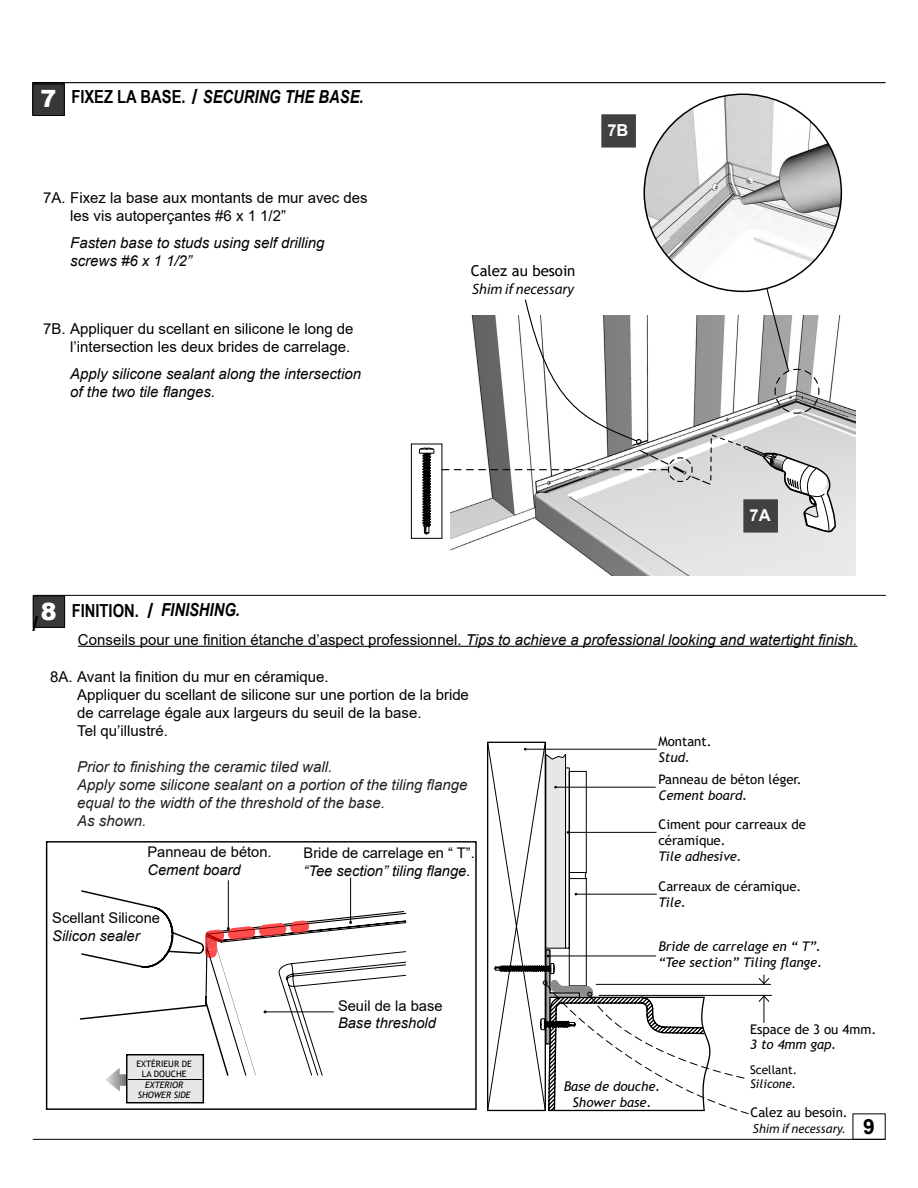
<style>
.page{position:relative;width:918px;height:1188px;background:#fff}
.page>*{position:absolute;margin:0;border:0;box-sizing:border-box;transform-origin:0 0}
.t1{font:900 23.85px "Arial";color:#fff}
.t2{font:700 21px "Arial";color:#000}
.t3{font:italic 700 18px "Arial Narrow";color:#000}
.t4{font:700 16.5px "Arial";color:#fff}
.t5{font:15px/18px "Arial";color:#000}
.t6{font:italic 15px/18px "Arial";color:#000}
.t7{font:italic 15px/18px "Arial";color:#231f20}
.t8{font:italic 15px "Myriad Pro";color:#000}
.t9{font:15px "Trebuchet MS";color:#000}
.t10{font:14.7px "Arial";color:#000}
.t11{font:italic 14.7px "Arial";color:#000}
.t12{font:italic 13.2px/15.9px "Trebuchet MS";color:#000}
.t13{font:13.2px/15.9px "Trebuchet MS";color:#000}
.t14{font:italic 13.2px "Myriad Pro";color:#000}
.t15{font:11.85px "Trebuchet MS";color:#000}
.t16{font:italic 11.85px "Trebuchet MS";color:#000}
.t17{font:8.85px/10.6px "Trebuchet MS";color:#000}
.t18{font:italic 8.85px/10.6px "Trebuchet MS";color:#000;text-align:center}
.s1{font-family:"Arial";font-weight:900;font-style:normal;font-size:23.85px;color:#fff}
.s2{font-style:normal}
.s3{font-family:"Arial";font-style:normal;font-size:21px}
</style>
<div class="page">
<hr style="left:33px;top:1139px;width:852px;height:1px;background:#000">
<hr style="left:33px;top:595px;width:853px;height:1px;background:#000">
<div style="left:32px;top:82px;width:33px;height:33px;border:1px solid #000"></div>
<div style="left:33px;top:84px;width:31px;height:32px;background:#383839"></div>
<div style="left:32px;top:84px;width:33px;height:32px;border:1px solid #000"></div>
<hr style="left:32px;top:82px;width:854px;height:1px;background:#000">
<img style="left:450px;top:315px;width:405px;height:260px">
<img style="left:644px;top:95px;width:197px;height:184px">
<div style="left:602px;top:114px;width:34px;height:33px;background:#414042;border:1px solid #414042"></div>
<svg style="left:419px;top:448px;width:15px;height:87px"></svg>
<svg style="left:442px;top:287px;width:395px;height:246px"></svg>
<div style="left:411px;top:444px;width:31px;height:95px;border:1px solid #000"></div>
<hr style="left:78px;top:646px;width:780px;height:1px;background:#000">
<svg style="left:47px;top:610px;width:242px;height:530px"></svg>
<hr style="left:350px;top:878px;width:1px;height:44px;background:#000101">
<hr style="left:228px;top:881px;width:1px;height:48px;background:#000101">
<svg style="left:79px;top:910px;width:327px;height:181px"></svg>
<div style="left:127px;top:1055px;width:76px;height:48px;background:#e6e7e8"></div>
<div style="left:126px;top:1054px;width:78px;height:49px;border:1px solid #000"></div>
<hr style="left:128px;top:1079px;width:74px;height:1px;background:#000">
<hr style="left:596px;top:984px;width:175px;height:1px;background:#000">
<hr style="left:599px;top:995px;width:173px;height:1px;background:#000">
<svg style="left:757px;top:975px;width:13px;height:10px"></svg>
<svg style="left:757px;top:995px;width:13px;height:28px"></svg>
<svg style="left:487px;top:742px;width:262px;height:372px"></svg>
<div style="left:33px;top:596px;width:32px;height:31px;background:#383839"></div>
<div style="left:33px;top:596px;width:32px;height:32px;border:1px solid #000"></div>
<div style="left:46px;top:841px;width:431px;height:269px;border:1px solid #000"></div>
<p class="t3" style="left:41px;top:83px;width:290px"><span class="s1">7</span> <span class="s2">FIXEZ LA BAS E.</span> <span class="s3">/</span> SECURING THE BASE</p>
<p class="t3" style="left:360px;top:83px;width:6px">.</p>
<p class="t5" style="left:70px;top:189px;width:299px;text-indent:-27px">7A. Fixez la base aux montants de mur avec des les vis autoperçantes #6 x 1 1/2”</p>
<p class="t6" style="left:70px;top:234px;width:256px">Fasten base to studs using self drilling screws #6 x 1 1/2”</p>
<p class="t5" style="left:43px;top:320px;width:312px;text-align:right">7B. Appliquer du scellant en silicone le long de l’intersection les deux brides de carrelage.</p>
<p class="t6" style="left:70px;top:365px;width:292px">Apply silicone sealant along the intersection of the two tile flanges.</p>
<h1 class="t1" style="left:41px;top:594px;width:17px">8</h1>
<h2 class="t2" style="left:32px;top:609px;width:7px">/</h2>
<h2 class="t2" style="left:148px;top:595px;width:7px">/</h2>
<p class="t3" style="left:72px;top:596px;width:170px"><span class="s2">FINITION.</span> FINISHING.</p>
<p class="t4" style="left:607px;top:119px;width:23px">7B</p>
<p class="t9" style="left:471px;top:261px;width:106px">Calez au besoin</p>
<p class="t8" style="left:472px;top:280px;width:104px">Shim if necessary</p>
<p class="t4" style="left:750px;top:504px;width:23px">7A</p>
<p class="t6" style="left:78px;top:631px;width:781px"><span class="s2">Conseils pour une finition étanche d’aspect professionnel.</span> Tips to achieve a professional looking and watertight finish.</p>
<p class="t5" style="left:77px;top:667px;width:393px;text-indent:-27px">8A. Avant la finition du mur en céramique.<br>Appliquer du scellant de silicone sur une portion de la bride de carrelage égale aux largeurs du seuil de la base.<br>Tel qu’illustré.</p>
<p class="t7" style="left:77px;top:758px;width:392px">Prior to finishing the ceramic tiled wall.<br>Apply some silicone sealant on a portion of the tiling flange equal to the width of the threshold of the base.<br>As shown.</p>
<p class="t10" style="left:147px;top:842px;width:126px">Panneau de béton.</p>
<p class="t11" style="left:147px;top:860px;width:95px">Cement board</p>
<p class="t10" style="left:52px;top:908px;width:109px">Scellant Silicone</p>
<p class="t11" style="left:52px;top:926px;width:89px">Silicon sealer</p>
<p class="t17" style="left:142px;top:1058px;width:51px;text-indent:-5px">EXTÉRIEU R DE<br>LA DOUCHE</p>
<p class="t18" style="left:138px;top:1079px;width:54px">EXTERIOR<br>SHOWER SIDE</p>
<p class="t10" style="left:304px;top:843px;width:173px">Bride de carrelage en “ T”.</p>
<p class="t11" style="left:304px;top:861px;width:168px">“Tee section” tiling flange.</p>
<p class="t10" style="left:338px;top:995px;width:106px">Seuil de la base</p>
<p class="t11" style="left:338px;top:1014px;width:100px">Base threshold</p>
<p class="t13" style="left:658px;top:733px;width:55px">Montant.</p>
<p class="t12" style="left:658px;top:749px;width:33px">Stud.</p>
<p class="t13" style="left:658px;top:771px;width:145px">Panneau de béton léger.</p>
<p class="t12" style="left:658px;top:787px;width:91px">Cement board.</p>
<p class="t13" style="left:658px;top:817px;width:149px">Ciment pour carreaux de céramique.</p>
<p class="t12" style="left:658px;top:848px;width:85px">Tile adhesive.</p>
<p class="t13" style="left:658px;top:878px;width:144px">Carreaux de céramique.</p>
<p class="t12" style="left:658px;top:894px;width:29px">Tile.</p>
<p class="t12" style="left:658px;top:938px;width:165px">Bride de carrelage en “ T”. “Tee section” Tiling flange.</p>
<p class="t12" style="left:564px;top:1079px;width:98px;text-align:center">Base de douche.<br>Shower base.</p>
<p class="t13" style="left:750px;top:1021px;width:128px">Espace de 3 ou 4mm.</p>
<p class="t12" style="left:750px;top:1037px;width:88px">3 to 4mm gap.</p>
<p class="t15" style="left:750px;top:1062px;width:48px">Scellant.</p>
<p class="t16" style="left:750px;top:1077px;width:47px">Silicone.</p>
<p class="t13" style="left:750px;top:1104px;width:99px">Calez au besoin.</p>
<p class="t14" style="left:753px;top:1120px;width:94px">Shim if necessary.</p>
<h2 class="t2" style="left:863px;top:1112px;width:13px">9</h2>
</div>
